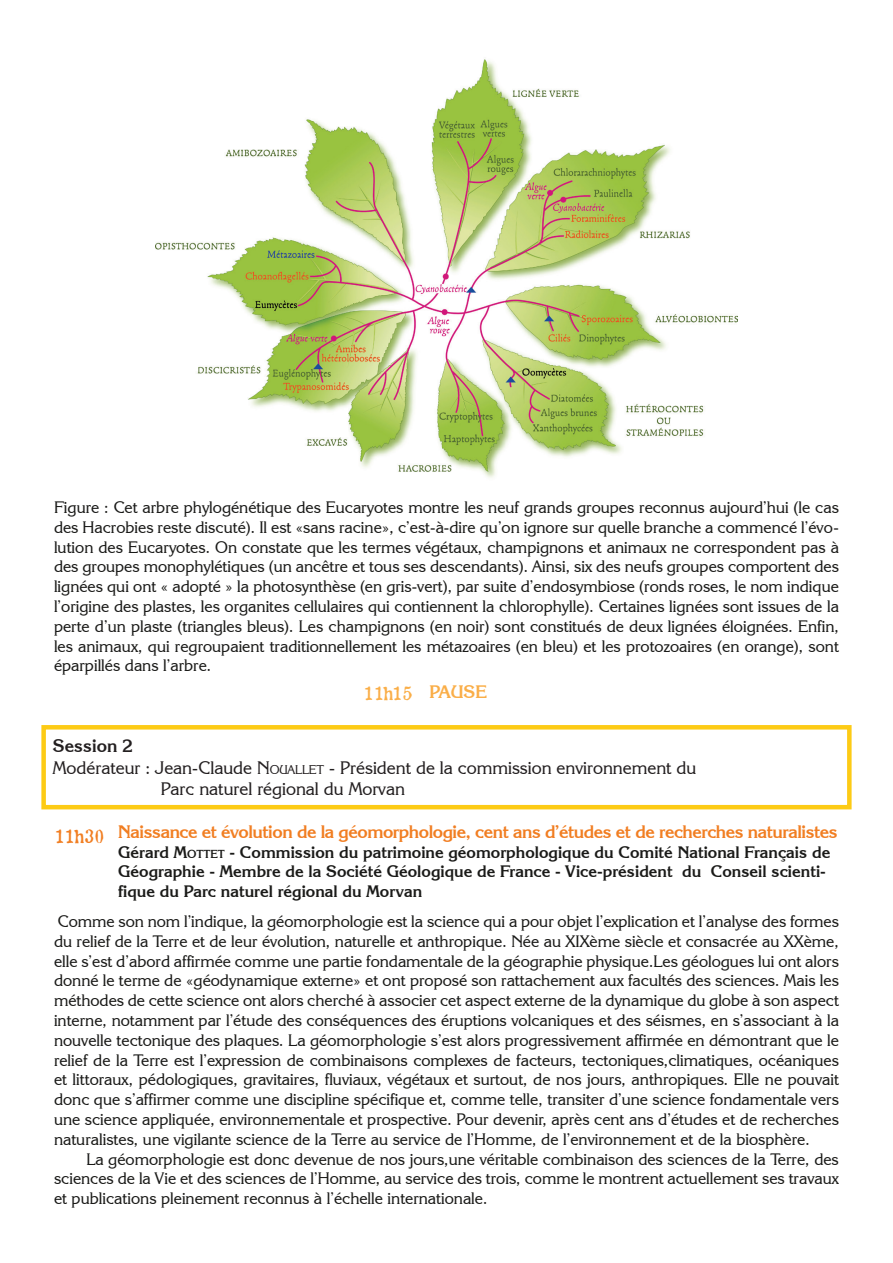
<style>
.page{position:relative;width:893px;height:1263px;background:#fff}
.page>*{position:absolute;margin:0;border:0;box-sizing:border-box;transform-origin:0 0}
.t1{font:18px "Korinna IT Cby BT";color:#231f20}
.t2{font:700 18px "Korinna IT Cby BT";letter-spacing:-.025em;color:#f17e22}
.t3{font:18px "Old Newspaper Types";letter-spacing:-.025em;color:#faae48}
.t4{font:700 18px "Korinna IT Cby BT";color:#231f20}
.t5{font:18px "Old Newspaper Types";color:#f17e22}
.t6{font:16.5px/19.8px "Korinna IT Cby BT";color:#1a1a18;text-align:justify}
.t7{font:700 16.5px/19.8px "Korinna IT Cby BT";color:#1a1a18}
.s1{font-family:"Korinna IT Cby BT";font-weight:700}
.s2{font-style:inherit}
.s3{font-size:12.6px}
.s4{font-size:11.55px}
</style>
<div class="page">
<img style="left:155px;top:59px;width:583px;height:419px">
<div style="left:41px;top:725px;width:811px;height:84px;border:4px solid #fdcb15"></div>
<p class="t6" style="left:54px;top:497px;width:786px">Figure : Cet arbre phylogénétique des Eucaryotes montre les neuf grands groupes reconnus aujourd’hui (le cas des Hacrobies reste discuté). Il est «sans racine», c’est-à-dire qu’on ignore sur quelle branche a commencé l’évo&shy;lution des Eucaryotes. On constate que les termes végétaux, champignons et animaux ne correspondent pas à des groupes monophylétiques (un ancêtre et tous ses descendants). Ainsi, six des neufs groupes comportent des lignées qui ont « adopté » la photosynthèse (en gris-vert), par suite d’endosymbiose (ronds roses, le nom indique l’origine des plastes, les organites cellulaires qui contiennent la chlorophylle). Certaines lignées sont issues de la perte d’un plaste (triangles bleus). Les champignons (en noir) sont constitués de deux lignées éloignées. Enfin, les animaux, qui regroupaient traditionnellement les métazoaires (en bleu) et les protozoaires (en orange), sont éparpillés dans l’arbre.</p>
<p class="t3" style="left:364px;top:681px;width:125px">11h15 <span class="s1">PAUSE</span></p>
<p class="t4" style="left:53px;top:735px;width:82px">Session 2</p>
<p class="t1" style="left:53px;top:756px;width:645px">Modérateur : Jean-Claude <span class="s2">N</span><span class="s3">OUALLET</span> - Président de la commission environnement du</p>
<p class="t1" style="left:161px;top:778px;width:246px">Parc naturel régional du Morvan</p>
<p class="t2" style="left:118px;top:820px;width:721px">Naissance et évolution de la géomorphologie, cent ans d’études et de recherches naturalistes</p>
<p class="t7" style="left:118px;top:842px;width:714px">Gérard <span class="s2">M</span><span class="s4">ottet</span> - Commission du patrimoine géomorphologique du Comité National Français de<br>Géographie - Membre de la Société Géologique de France - Vice-président du Conseil scienti&shy;fique du Parc naturel régional du Morvan</p>
<p class="t5" style="left:54px;top:824px;width:51px">11h30</p>
<p class="t6" style="left:54px;top:911px;width:786px">Comme son nom l’indique, la géomorphologie est la science qui a pour objet l’explication et l’analyse des formes du relief de la Terre et de leur évolution, naturelle et anthropique. Née au XIXème siècle et consacrée au XXème, elle s’est d’abord affirmée comme une partie fondamentale de la géographie physique.Les géologues lui ont alors donné le terme de «géodynamique externe» et ont proposé son rattachement aux facultés des sciences. Mais les méthodes de cette science ont alors cherché à associer cet aspect externe de la dynamique du globe à son aspect interne, notamment par l’étude des conséquences des éruptions volcaniques et des séismes, en s’associant à la nouvelle tectonique des plaques. La géomorphologie s’est alors progressivement affirmée en démontrant que le relief de la Terre est l’expression de combinaisons complexes de facteurs, tectoniques,climatiques, océaniques et littoraux, pédologiques, gravitaires, fluviaux, végétaux et surtout, de nos jours, anthropiques. Elle ne pouvait donc que s’affirmer comme une discipline spécifique et, comme telle, transiter d’une science fondamentale vers une science appliquée, environnementale et prospective. Pour devenir, après cent ans d’études et de recherches naturalistes, une vigilante science de la Terre au service de l’Homme, de l’environnement et de la biosphère.</p>
<p class="t6" style="left:54px;top:1148px;width:786px;text-indent:32px">La géomorphologie est donc devenue de nos jours,une véritable combinaison des sciences de la Terre, des sciences de la Vie et des sciences de l’Homme, au service des trois, comme le montrent actuellement ses travaux et publications pleinement reconnus à l’échelle internationale.</p>
</div>
